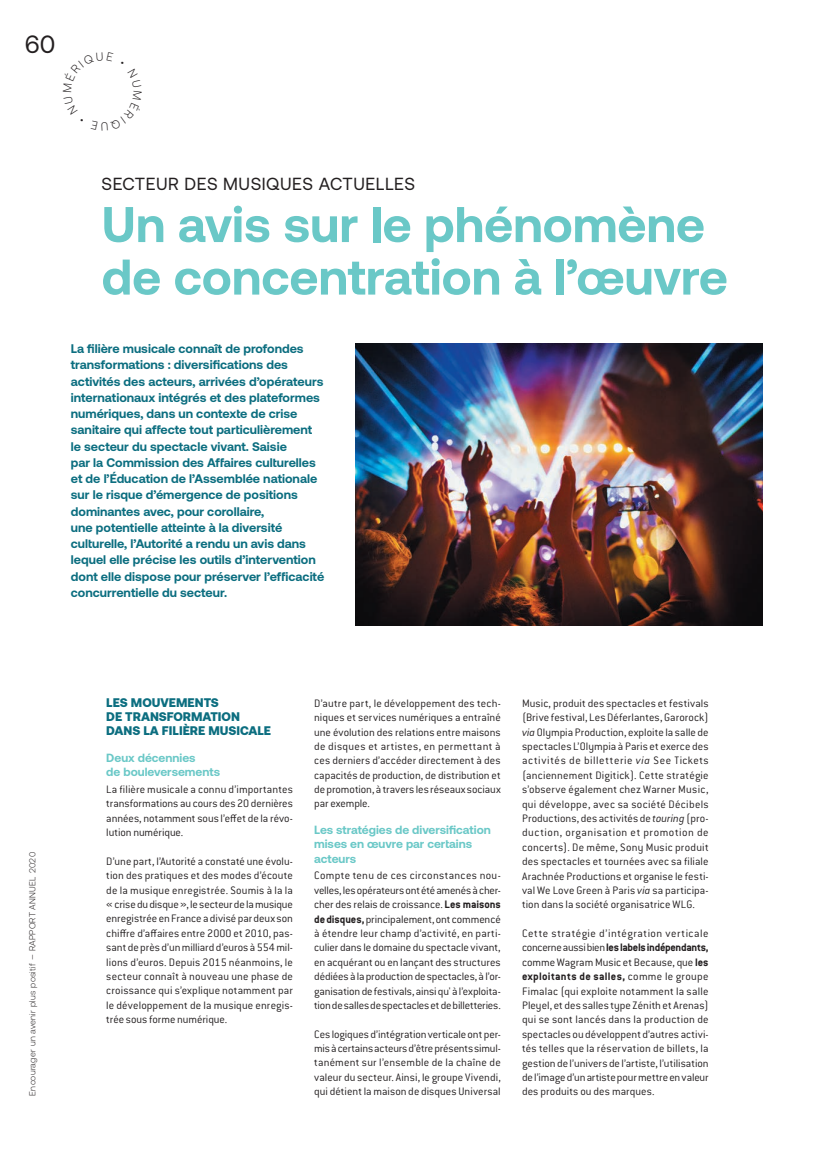
<style>
.page{position:relative;width:815px;height:1170px;background:#fff}
.page>*{position:absolute;margin:0;border:0;box-sizing:border-box;transform-origin:0 0}
.t1{font:700 50px/52.5px "Aeonik";color:#6ac8c7}
.t2{font:25px "Aeonik";color:#231f20}
.t3{font:17.5px "Aeonik";letter-spacing:.03em;color:#231f20}
.t4{font:700 12.5px/16.2px "Aeonik";color:#0c6e80}
.t5{font:900 12.5px/14.4px "Aeonik";color:#0c6e80}
.t6{font:300 11.88px/14.4px "Conduit ITC Pro";color:#231f20;text-align:justify}
.t7{font:700 11.88px/14.4px "Aeonik";color:#6ac8c7}
.t8{font:300 8.75px "Aeonik";letter-spacing:.03em;color:#231f20}
.s1{font-size:10px}
.s2{font-weight:700}
.s3{font-style:italic}
</style>
<div class="page">
<img style="left:356px;top:343px;width:407px;height:282px">
<h2 class="t2" style="left:25px;top:30px;width:32px">60</h2>
<h3 class="t3" style="left:102px;top:174px;width:315px">SECTEUR DES MUSIQUES ACTUELLES</h3>
<h1 class="t1" style="left:102px;top:198px;width:628px">Un avis sur le phénomène de concentration à l’œuvre</h1>
<p class="t4" style="left:71px;top:340px;width:255px">La filière musicale connaît de profondes transformations : diversifications des activités des acteurs, arrivées d’opérateurs internationaux intégrés et des plateformes numériques, dans un contexte de crise sanitaire qui affecte tout particulièrement le secteur du spectacle vivant. Saisie<br>par la Commission des Affaires culturelles et de l’Éducation de l’Assemblée nationale sur le risque d’émergence de positions dominantes avec, pour corollaire,<br>une potentielle atteinte à la diversité culturelle, l’Autorité a rendu un avis dans lequel elle précise les outils d’intervention dont elle dispose pour préserver l’efficacité concurrentielle du secteur.</p>
<p class="t8" style="left:27px;top:1095px;width:245px;rotate:-90deg">Encourager un avenir plus positif <span class="s1">–</span> RAPPORT ANNUEL 2020</p>
<p class="t5" style="left:106px;top:694px;width:166px">LES MOUVEMENTS<br>DE TRANSFORMATION<br>DANS LA FILIÈRE MUSICALE</p>
<p class="t7" style="left:106px;top:750px;width:115px">Deux décennies<br>de bouleversements</p>
<p class="t6" style="left:106px;top:782px;width:188px">La filière musicale a connu d’importantes transformations au cours des 20 dernières années, notamment sous l’e et de la révo&shy;lution numérique.</p>
<p class="t6" style="left:106px;top:854px;width:188px">D’une part, l’Autorité a constaté une évolu&shy;tion des pratiques et des modes d’écoute de la musique enregistrée. Soumis à la la « crise du disque », le secteur de la musique enregistrée en France a divisé par deux son chi re d’a aires entre 2000 et 2010, pas&shy;sant de près d’un milliard d’euros à 554 mil&shy;lions d’euros. Depuis 2015 néanmoins, le secteur connaît à nouveau une phase de croissance qui s’explique notamment par le développement de la musique enregis&shy;trée sous forme numérique.</p>
<p class="t6" style="left:314px;top:696px;width:188px">D’autre part, le développement des tech&shy;niques et services numériques a entraîné une évolution des relations entre maisons de disques et artistes, en permettant à ces derniers d’accéder directement à des capacités de production, de distribution et de promotion, à travers les réseaux sociaux par exemple.</p>
<p class="t7" style="left:314px;top:822px;width:178px">Les stratégies de diversification mises en œuvre par certains acteurs</p>
<p class="t6" style="left:314px;top:868px;width:188px">Compte tenu de ces circonstances nou&shy;velles, les opérateurs ont été amenés à cher&shy;cher des relais de croissance. <span class="s2">Les maisons de disques,</span> principalement, ont commencé à étendre leur champ d’activité, en parti&shy;culier dans le domaine du spectacle vivant, en acquérant ou en lançant des structures dédiées à la production de spectacles, à l’or&shy;ganisation de festivals, ainsi qu' à l’exploita&shy;tion de salles de spectacles et de billetteries.</p>
<p class="t6" style="left:314px;top:1026px;width:188px">Ces logiques d’intégration verticale ont per&shy;mis à certains acteurs d’être présents simul&shy;tanément sur l’ensemble de la chaîne de valeur du secteur. Ainsi, le groupe Vivendi, qui détient la maison de disques Universal</p>
<p class="t6" style="left:522px;top:696px;width:188px">Music, produit des spectacles et festivals (Brive festival, Les Déferlantes, Garorock) <span class="s3">via</span> Olympia Production, exploite la salle de spectacles L’Olympia à Paris et exerce des activités de billetterie <span class="s3">via</span> See Tickets (anciennement Digitick). Cette stratégie s’observe également chez Warner Music, qui développe, avec sa société Décibels Productions, des activités de <span class="s3">touring</span> (pro&shy;duction, organisation et promotion de concerts). De même, Sony Music produit des spectacles et tournées avec sa filiale Arachnée Productions et organise le festi&shy;val We Love Green à Paris <span class="s3">via</span> sa participa&shy;tion dans la société organisatrice WLG.</p>
<p class="t6" style="left:522px;top:926px;width:188px">Cette stratégie d’intégration verticale concerne aussi bien <span class="s2">les labels indépendants, </span>comme Wagram Music et Because, que <span class="s2">les exploitants de salles,</span> comme le groupe Fimalac (qui exploite notamment la salle Pleyel, et des salles type Zénith et Arenas) qui se sont lancés dans la production de spectacles ou développent d’autres activi&shy;tés telles que la réservation de billets, la gestion de l’univers de l’artiste, l’utilisation de l’image d’un artiste pour mettre en valeur des produits ou des marques.</p>
</div>
